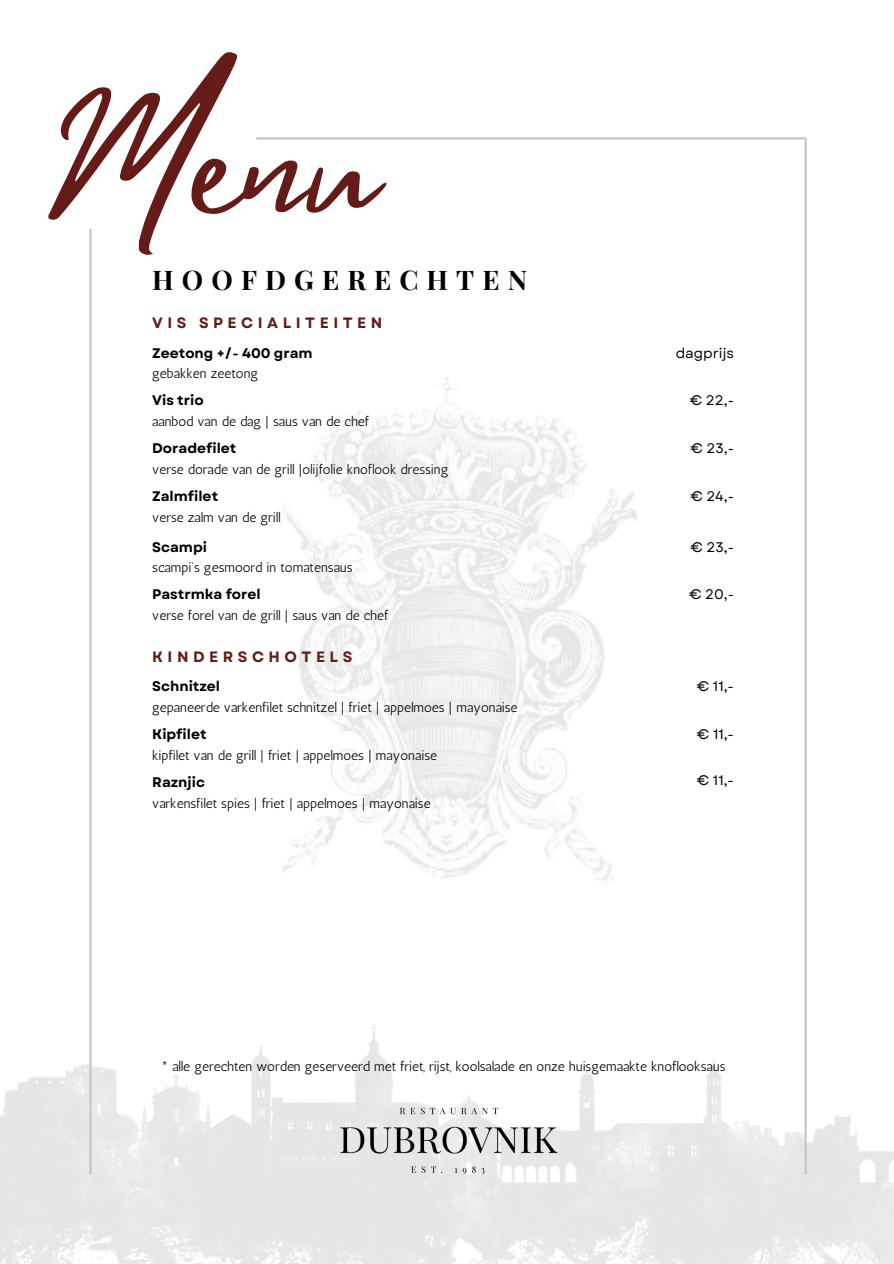
<style>
.page{position:relative;width:894px;height:1264px;background:#fff}
.page>*{position:absolute;margin:0;border:0;box-sizing:border-box;transform-origin:0 0}
.t1{font:168px "Mistrully";color:#651c19}
.t2{font:700 27px "Playfair Display";letter-spacing:.3em;color:#000}
.t3{font:700 15px "Garet";letter-spacing:.3em;color:#651c19}
.t4{font:700 13.95px "Garet";color:#000}
.t5{font:13.95px "Garet";color:#000}
.t6{font:13.5px "Antic";color:#000}
</style>
<div class="page">
<hr style="left:256px;top:137px;width:548px;height:3px;background:#c6c6c6">
<img style="left:283px;top:378px;width:354px;height:423px">
<img style="left:0;top:801px;width:893px;height:462px">
<hr style="left:804px;top:137px;width:2px;height:1037px;background:#c6c6c6">
<img style="left:340px;top:1107px;width:217px;height:66px">
<hr style="left:89px;top:229px;width:3px;height:945px;background:#c6c6c6">
<p class="t1" style="left:54px;top:27px;width:326px">Menu</p>
<h1 class="t2" style="left:152px;top:261px;width:376px">HOOFDGERECHTEN</h1>
<p class="t3" style="left:152px;top:312px;width:231px">VIS SPECIALITEITEN</p>
<p class="t4" style="left:152px;top:343px;width:162px">Zeetong +/- 400 gram</p>
<p class="t6" style="left:152px;top:365px;width:107px">gebakken zeetong</p>
<h2 class="t5" style="left:675px;top:343px;width:60px">dagprijs</h2>
<h3 class="t4" style="left:152px;top:390px;width:53px">Vis trio</h3>
<h4 class="t6" style="left:152px;top:413px;width:218px">aanbod van de dag | saus van de chef</h4>
<p class="t5" style="left:689px;top:390px;width:46px">€ 22,-</p>
<p class="t4" style="left:152px;top:438px;width:86px">Doradefilet</p>
<p class="t6" style="left:152px;top:461px;width:297px">verse dorade van de grill |olijfolie knoflook dressing</p>
<h4 class="t5" style="left:690px;top:438px;width:45px">€ 23,-</h4>
<p class="t4" style="left:152px;top:486px;width:67px">Zalmfilet</p>
<p class="t6" style="left:152px;top:509px;width:130px">verse zalm van de grill</p>
<h4 class="t5" style="left:690px;top:486px;width:45px">€ 24,-</h4>
<h4 class="t4" style="left:152px;top:536px;width:56px">Scampi</h4>
<p class="t6" style="left:152px;top:559px;width:202px">scampi’s gesmoord in tomatensaus</p>
<p class="t5" style="left:690px;top:536px;width:45px">€ 23,-</p>
<h4 class="t4" style="left:152px;top:584px;width:110px">Pastrmka forel</h4>
<p class="t6" style="left:152px;top:607px;width:237px">verse forel van de grill | saus van de chef</p>
<p class="t5" style="left:689px;top:584px;width:46px">€ 20,-</p>
<p class="t3" style="left:152px;top:646px;width:202px">KINDERSCHOTELS</p>
<h4 class="t4" style="left:152px;top:676px;width:69px">Schnitzel</h4>
<p class="t6" style="left:152px;top:699px;width:367px">gepaneerde varkenfilet schnitzel | friet | appelmoes | mayonaise</p>
<p class="t5" style="left:696px;top:676px;width:39px">€ 11,-</p>
<h3 class="t4" style="left:152px;top:724px;width:56px">Kipfilet</h3>
<h4 class="t6" style="left:152px;top:747px;width:286px">kipfilet van de grill | friet | appelmoes | mayonaise</h4>
<p class="t5" style="left:696px;top:724px;width:39px">€ 11,-</p>
<p class="t4" style="left:152px;top:772px;width:54px">Raznjic</p>
<h4 class="t6" style="left:152px;top:794px;width:280px">varkensfilet spies | friet | appelmoes | mayonaise</h4>
<p class="t5" style="left:696px;top:769px;width:39px">€ 11,-</p>
<p class="t6" style="left:161px;top:1058px;width:566px">* alle gerechten worden geserveerd met friet, rijst, koolsalade en onze huisgemaakte knoflooksaus</p>
</div>
